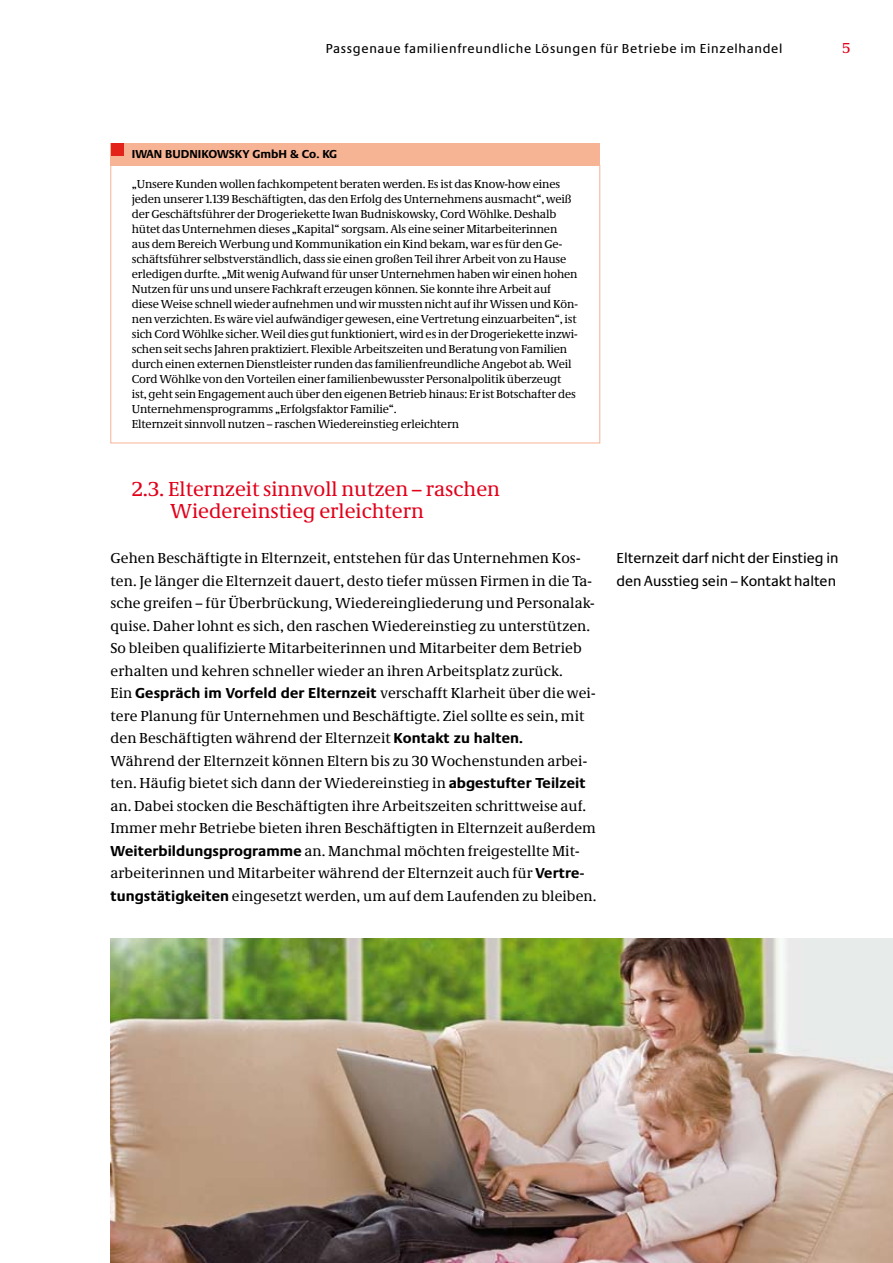
<style>
.page{position:relative;width:893px;height:1263px;background:#fff}
.page>*{position:absolute;margin:0;border:0;box-sizing:border-box;transform-origin:0 0}
.t1{font:21px/22.5px "Neue Demos";color:#e2001a}
.t2{font:15px/22.5px "Neue Demos";letter-spacing:.005em;color:#000}
.t3{font:15px/22.5px "Neue Praxis";color:#000}
.t4{font:15px "Neue Demos";color:#e2001a}
.t5{font:13.5px "Neue Praxis";letter-spacing:.05em;color:#000}
.t6{font:12px/15px "Neue Demos";letter-spacing:-.015em;color:#000}
.t7{font:700 12px "Neue Praxis";color:#000}
.s1{font-family:"Neue Praxis";font-weight:700}
</style>
<div class="page">
<div style="left:111px;top:165px;width:489px;height:278px;border:1px solid #f6b495"></div>
<div style="left:111px;top:143px;width:489px;height:22px;background:#f6b495"></div>
<div style="left:111px;top:143px;width:13px;height:13px;background:#e32219"></div>
<img style="left:111px;top:938px;width:782px;height:325px">
<p class="t5" style="left:326px;top:40px;width:458px">Passgenaue familienfreundliche Lösungen für Betriebe im Einzelhandel</p>
<p class="t7" style="left:132px;top:147px;width:207px">IWAN BUDNIKOWSKY GmbH &amp; Co. KG</p>
<p class="t6" style="left:132px;top:177px;width:448px">„Unsere Kunden wollen fachkompetent beraten werden. Es ist das Know-how eines jeden unserer 1.139 Beschäftigten, das den Erfolg des Unternehmens ausmacht“, weiß der Geschäftsführer der Drogeriekette Iwan Budniskowsky, Cord Wöhlke. Deshalb hütet das Unternehmen dieses „Kapital“ sorgsam. Als eine seiner Mitarbeiterinnen aus dem Bereich Werbung und Kommunikation ein Kind bekam, war es für den Ge&shy;schäftsführer selbstverständlich, dass sie einen großen Teil ihrer Arbeit von zu Hause erledigen durfte. „Mit wenig Aufwand für unser Unternehmen haben wir einen hohen Nutzen für uns und unsere Fachkraft erzeugen können. Sie konnte ihre Arbeit auf diese Weise schnell wieder aufnehmen und wir mussten nicht auf ihr Wissen und Kön&shy;nen verzichten. Es wäre viel aufwändiger gewesen, eine Vertretung einzuarbeiten“, ist sich Cord Wöhlke sicher. Weil dies gut funktioniert, wird es in der Drogeriekette inzwi&shy;schen seit sechs Jahren praktiziert. Flexible Arbeitszeiten und Beratung von Familien durch einen externen Dienstleister runden das familienfreundliche Angebot ab. Weil Cord Wöhlke von den Vorteilen einer familienbewusster Personalpolitik überzeugt ist, geht sein Engagement auch über den eigenen Betrieb hinaus: Er ist Botschafter des Unternehmensprogramms „Erfolgsfaktor Familie“.<br>Elternzeit sinnvoll nutzen – raschen Wiedereinstieg erleichtern</p>
<p class="t4" style="left:842px;top:39px;width:10px">5</p>
<h1 class="t1" style="left:170px;top:477px;width:331px;text-indent:-38px">2.3. Elternzeit sinnvoll nutzen – raschen<br>Wiedereinstieg erleichtern</h1>
<p class="t2" style="left:111px;top:547px;width:487px">Gehen Beschäftigte in Elternzeit, entstehen für das Unternehmen Kos&shy;ten. Je länger die Elternzeit dauert, desto tiefer müssen Firmen in die Ta&shy;sche greifen – für Überbrückung, Wiedereingliederung und Personalak&shy;quise. Daher lohnt es sich, den raschen Wiedereinstieg zu unterstützen.<br>So bleiben qualifizierte Mitarbeiterinnen und Mitarbeiter dem Betrieb erhalten und kehren schneller wieder an ihren Arbeitsplatz zurück.<br>Ein <span class="s1">Gespräch im Vorfeld der Elternzeit</span> verschafft Klarheit über die wei&shy;tere Planung für Unternehmen und Beschäftigte. Ziel sollte es sein, mit den Beschäftigten während der Elternzeit <span class="s1">Kontakt zu halten.<br></span>Während der Elternzeit können Eltern bis zu 30 Wochenstunden arbei&shy;ten. Häufig bietet sich dann der Wiedereinstieg in <span class="s1">abgestufter Teilzeit </span>an. Dabei stocken die Beschäftigten ihre Arbeitszeiten schrittweise auf.<br>Immer mehr Betriebe bieten ihren Beschäftigten in Elternzeit außerdem <span class="s1">Weiterbildungsprogramme</span> an. Manchmal möchten freigestellte Mit&shy;arbeiterinnen und Mitarbeiter während der Elternzeit auch für <span class="s1">Vertre&shy;tungstätigkeiten</span> eingesetzt werden, um auf dem Laufenden zu bleiben.</p>
<p class="t3" style="left:617px;top:547px;width:223px">Elternzeit darf nicht der Einstieg in den Ausstieg sein – Kontakt halten</p>
</div>
